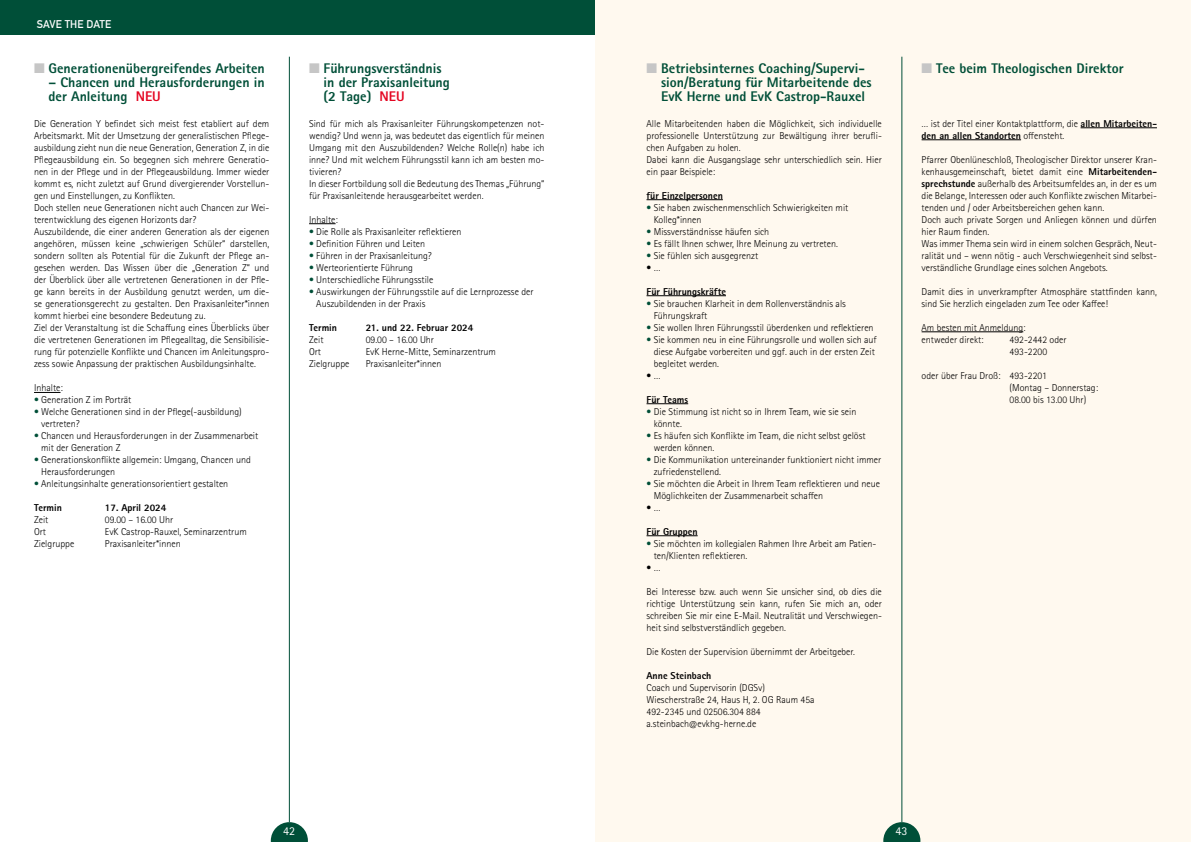
<style>
.page{position:relative;width:1191px;height:842px;background:#fff}
.page>*{position:absolute;margin:0;border:0;box-sizing:border-box;transform-origin:0 0}
.t1{font:800 14px/14px "Rotis Sans Serif Pro";color:#004f38}
.t2{font:12px "Rotis Sans Serif Pro";color:#fff}
.t3{font:700 11px "DIN Alternate";letter-spacing:.01em;color:#fff}
.t4{font:300 10px/12px "Rotis Sans Serif Pro";color:#000}
.t5{font:800 10px "Rotis Sans Serif Pro";color:#000}
.s1{color:#c6c6c6}
.s2{color:#e40521}
.s3{color:#004f38}
.s4{font-weight:800}
</style>
<div class="page">
<div style="left:0;top:0;width:598px;height:34px;background:#004f38"></div>
<svg style="left:271px;top:822px;width:37px;height:20px"></svg>
<hr style="left:289px;top:57px;width:1px;height:765px;background:#004f38">
<svg style="left:34px;top:392px;width:26px;height:1px"></svg>
<svg style="left:309px;top:223px;width:26px;height:1px"></svg>
<div style="left:595px;top:0;width:596px;height:842px;background:#fff9ef"></div>
<hr style="left:901px;top:57px;width:1px;height:765px;background:#004f38">
<svg style="left:883px;top:822px;width:37px;height:20px"></svg>
<hr style="left:646px;top:199px;width:77px;height:1px;background:#000">
<hr style="left:646px;top:295px;width:80px;height:1px;background:#000">
<hr style="left:646px;top:403px;width:42px;height:1px;background:#000">
<hr style="left:646px;top:535px;width:51px;height:1px;background:#000">
<hr style="left:1080px;top:128px;width:77px;height:1px;background:#000">
<hr style="left:921px;top:140px;width:100px;height:1px;background:#000">
<hr style="left:921px;top:332px;width:102px;height:1px;background:#000">
<p class="t3" style="left:37px;top:16px;width:76px">SAVE THE DATE</p>
<h1 class="t1" style="left:34px;top:61px;width:232px"><span class="s1">■</span> Generationenübergreifendes Arbeiten</h1>
<h1 class="t1" style="left:49px;top:75px;width:218px">– Chancen und Herausforderungen in der Anleitung <span class="s2">NEU</span></h1>
<p class="t4" style="left:34px;top:118px;width:237px">Die Generation Y befindet sich meist fest etabliert auf dem Arbeitsmarkt. Mit der Umsetzung der generalistischen Pflege&shy;ausbildung zieht nun die neue Generation, Generation Z, in die Pflegeausbildung ein. So begegnen sich mehrere Generatio&shy;nen in der Pflege und in der Pflegeausbildung. Immer wieder kommt es, nicht zuletzt auf Grund divergierender Vorstellun&shy;gen und Einstellungen, zu Konflikten.<br>Doch stellen neue Generationen nicht auch Chancen zur Wei&shy;terentwicklung des eigenen Horizonts dar?<br>Auszubildende, die einer anderen Generation als der eigenen angehören, müssen keine „schwierigen Schüler“ darstellen, sondern sollten als Potential für die Zukunft der Pflege an&shy;gesehen werden. Das Wissen über die „Generation Z“ und der Überblick über alle vertretenen Generationen in der Pfle&shy;ge kann bereits in der Ausbildung genutzt werden, um die&shy;se generationsgerecht zu gestalten. Den Praxisanleiter*innen kommt hierbei eine besondere Bedeutung zu.<br>Ziel der Veranstaltung ist die Schaffung eines Überblicks über die vertretenen Generationen im Pflegealltag, die Sensibilisie&shy;rung für potenzielle Konflikte und Chancen im Anleitungspro&shy;zess sowie Anpassung der praktischen Ausbildungsinhalte.</p>
<p class="t4" style="left:34px;top:382px;width:30px">Inhalte:</p>
<p class="t4" style="left:34px;top:394px;width:99px"><span class="s3">•</span> Generation Z im Porträt</p>
<p class="t4" style="left:41px;top:406px;width:202px;text-indent:-7px"><span class="s3">•</span> Welche Generationen sind in der Pflege(-ausbildung) vertreten?</p>
<p class="t4" style="left:41px;top:430px;width:219px;text-indent:-7px"><span class="s3">•</span> Chancen und Herausforderungen in der Zusammenarbeit mit der Generation Z</p>
<p class="t4" style="left:41px;top:454px;width:211px;text-indent:-7px"><span class="s3">•</span> Generationskonflikte allgemein: Umgang, Chancen und<br>Herausforderungen</p>
<p class="t4" style="left:34px;top:478px;width:196px"><span class="s3">•</span> Anleitungsinhalte generationsorientiert gestalten</p>
<p class="t5" style="left:34px;top:502px;width:29px">Termin</p>
<p class="t5" style="left:105px;top:502px;width:63px">17. April 2024</p>
<p class="t4" style="left:34px;top:514px;width:16px">Zeit</p>
<p class="t4" style="left:105px;top:514px;width:70px">09.00 – 16.00 Uhr</p>
<p class="t4" style="left:34px;top:526px;width:14px">Ort</p>
<p class="t4" style="left:105px;top:526px;width:143px">EvK Castrop-Rauxel, Seminarzentrum</p>
<p class="t4" style="left:34px;top:538px;width:42px">Zielgruppe</p>
<p class="t4" style="left:105px;top:538px;width:77px">Praxisanleiter*innen</p>
<h1 class="t1" style="left:324px;top:61px;width:128px;text-indent:-15px"><span class="s1">■</span> Führungsverständnis in der Praxisanleitung (2 Tage) <span class="s2">NEU</span></h1>
<p class="t4" style="left:309px;top:117px;width:237px">Sind für mich als Praxisanleiter Führungskompetenzen not&shy;wendig? Und wenn ja, was bedeutet das eigentlich für meinen Umgang mit den Auszubildenden? Welche Rolle(n) habe ich inne? Und mit welchem Führungsstil kann ich am besten mo&shy;tivieren?<br>In dieser Fortbildung soll die Bedeutung des Themas „Führung“ für Praxisanleitende herausgearbeitet werden.</p>
<p class="t4" style="left:309px;top:213px;width:30px">Inhalte:</p>
<p class="t4" style="left:309px;top:225px;width:154px"><span class="s3">•</span> Die Rolle als Praxisanleiter reflektieren</p>
<p class="t4" style="left:309px;top:237px;width:118px"><span class="s3">•</span> Definition Führen und Leiten</p>
<p class="t4" style="left:309px;top:249px;width:124px"><span class="s3">•</span> Führen in der Praxisanleitung?</p>
<p class="t4" style="left:309px;top:261px;width:105px"><span class="s3">•</span> Werteorientierte Führung</p>
<p class="t4" style="left:309px;top:273px;width:126px"><span class="s3">•</span> Unterschiedliche Führungsstile</p>
<p class="t4" style="left:316px;top:285px;width:219px;text-indent:-7px"><span class="s3">•</span> Auswirkungen der Führungsstile auf die Lernprozesse der<br>Auszubildenden in der Praxis</p>
<p class="t5" style="left:309px;top:321px;width:29px">Termin</p>
<p class="t5" style="left:366px;top:321px;width:109px">21. und 22. Februar 2024</p>
<p class="t4" style="left:309px;top:333px;width:16px">Zeit</p>
<p class="t4" style="left:366px;top:333px;width:70px">09.00 – 16.00 Uhr</p>
<p class="t4" style="left:309px;top:345px;width:14px">Ort</p>
<p class="t4" style="left:366px;top:345px;width:132px">EvK Herne-Mitte, Seminarzentrum</p>
<p class="t4" style="left:309px;top:357px;width:42px">Zielgruppe</p>
<p class="t4" style="left:366px;top:357px;width:77px">Praxisanleiter*innen</p>
<p class="t2" style="left:283px;top:824px;width:13px">42</p>
<h1 class="t1" style="left:661px;top:61px;width:212px;text-indent:-15px"><span class="s1">■</span> Betriebsinternes Coaching/Supervi&shy;sion/Beratung für Mitarbeitende des<br>EvK Herne und EvK Castrop-Rauxel</h1>
<p class="t4" style="left:646px;top:117px;width:237px">Alle Mitarbeitenden haben die Möglichkeit, sich individuelle professionelle Unterstützung zur Bewältigung ihrer berufli&shy;chen Aufgaben zu holen.<br>Dabei kann die Ausgangslage sehr unterschiedlich sein. Hier ein paar Beispiele:</p>
<p class="t5" style="left:646px;top:189px;width:78px">für Einzelpersonen</p>
<p class="t4" style="left:654px;top:201px;width:196px;text-indent:-7px"><span class="s3">•</span> Sie haben zwischenmenschlich Schwierigkeiten mit<br>Kolleg*innen</p>
<p class="t4" style="left:646px;top:225px;width:124px"><span class="s3">•</span> Missverständnisse häufen sich</p>
<p class="t4" style="left:646px;top:237px;width:193px"><span class="s3">•</span> Es fällt Ihnen schwer, Ihre Meinung zu vertreten.</p>
<p class="t4" style="left:646px;top:249px;width:113px"><span class="s3">•</span> Sie fühlen sich ausgegrenzt</p>
<p class="t4" style="left:646px;top:261px;width:16px">• …</p>
<p class="t5" style="left:646px;top:285px;width:81px">Für Führungskräfte</p>
<p class="t4" style="left:654px;top:297px;width:194px;text-indent:-7px"><span class="s3">•</span> Sie brauchen Klarheit in dem Rollenverständnis als<br>Führungskraft</p>
<p class="t4" style="left:646px;top:321px;width:229px"><span class="s3">•</span> Sie wollen Ihren Führungsstil überdenken und reflektieren</p>
<p class="t4" style="left:654px;top:333px;width:224px;text-indent:-7px"><span class="s3">•</span> Sie kommen neu in eine Führungsrolle und wollen sich auf diese Aufgabe vorbereiten und ggf. auch in der ersten Zeit begleitet werden.</p>
<p class="t4" style="left:646px;top:369px;width:16px">• …</p>
<p class="t5" style="left:646px;top:393px;width:43px">Für Teams</p>
<p class="t4" style="left:654px;top:405px;width:204px;text-indent:-7px"><span class="s3">•</span> Die Stimmung ist nicht so in Ihrem Team, wie sie sein könnte.</p>
<p class="t4" style="left:654px;top:429px;width:213px;text-indent:-7px"><span class="s3">•</span> Es häufen sich Konflikte im Team, die nicht selbst gelöst werden können.</p>
<p class="t4" style="left:654px;top:453px;width:229px;text-indent:-7px"><span class="s3">•</span> Die Kommunikation untereinander funktioniert nicht immer zufriedenstellend.</p>
<p class="t4" style="left:654px;top:477px;width:228px;text-indent:-7px"><span class="s3">•</span> Sie möchten die Arbeit in Ihrem Team reflektieren und neue<br>Möglichkeiten der Zusammenarbeit schaffen</p>
<p class="t4" style="left:646px;top:501px;width:16px">• …</p>
<p class="t5" style="left:646px;top:525px;width:53px">Für Gruppen</p>
<p class="t4" style="left:654px;top:537px;width:224px;text-indent:-7px"><span class="s3">•</span> Sie möchten im kollegialen Rahmen Ihre Arbeit am Patien&shy;ten/Klienten reflektieren.</p>
<p class="t4" style="left:646px;top:561px;width:16px">• …</p>
<p class="t4" style="left:646px;top:585px;width:237px;text-align:justify">Bei Interesse bzw. auch wenn Sie unsicher sind, ob dies die richtige Unterstützung sein kann, rufen Sie mich an, oder schreiben Sie mir eine E-Mail. Neutralität und Verschwiegen&shy;heit sind selbstverständlich gegeben.</p>
<p class="t4" style="left:646px;top:645px;width:210px">Die Kosten der Supervision übernimmt der Arbeitgeber.</p>
<p class="t5" style="left:646px;top:669px;width:66px">Anne Steinbach</p>
<p class="t4" style="left:646px;top:681px;width:170px">Coach und Supervisorin (DGSv)<br>Wiescherstraße 24, Haus H, 2. OG Raum 45a<br>492-2345 und 02506.304 884 a.steinbach@evkhg-herne.de</p>
<h1 class="t1" style="left:921px;top:61px;width:203px"><span class="s1">■</span> Tee beim Theologischen Direktor</h1>
<p class="t4" style="left:921px;top:118px;width:237px">… ist der Titel einer Kontaktplattform, die <span class="s4">allen Mitarbeiten&shy;den an allen Standorten</span> offensteht.</p>
<p class="t4" style="left:921px;top:154px;width:237px">Pfarrer Obenlüneschloß, Theologischer Direktor unserer Kran&shy;kenhausgemeinschaft, bietet damit eine <span class="s4">Mitarbeitenden&shy;sprechstunde</span> außerhalb des Arbeitsumfeldes an, in der es um die Belange, Interessen oder auch Konflikte zwischen Mitarbei&shy;tenden und / oder Arbeitsbereichen gehen kann.<br>Doch auch private Sorgen und Anliegen können und dürfen hier Raum finden.<br>Was immer Thema sein wird in einem solchen Gespräch, Neut&shy;ralität und – wenn nötig - auch Verschwiegenheit sind selbst&shy;verständliche Grundlage eines solchen Angebots.</p>
<p class="t4" style="left:921px;top:286px;width:237px">Damit dies in unverkrampfter Atmosphäre stattfinden kann, sind Sie herzlich eingeladen zum Tee oder Kaffee!</p>
<p class="t4" style="left:921px;top:322px;width:106px">Am besten mit Anmeldung: entweder direkt:</p>
<p class="t4" style="left:1009px;top:334px;width:59px">492-2442 oder<br>493-2200</p>
<p class="t4" style="left:1009px;top:370px;width:90px;text-indent:-88px">oder über Frau Droß: 493-2201<br>(Montag – Donnerstag:<br>08.00 bis 13.00 Uhr)</p>
<p class="t2" style="left:895px;top:824px;width:13px">43</p>
</div>
